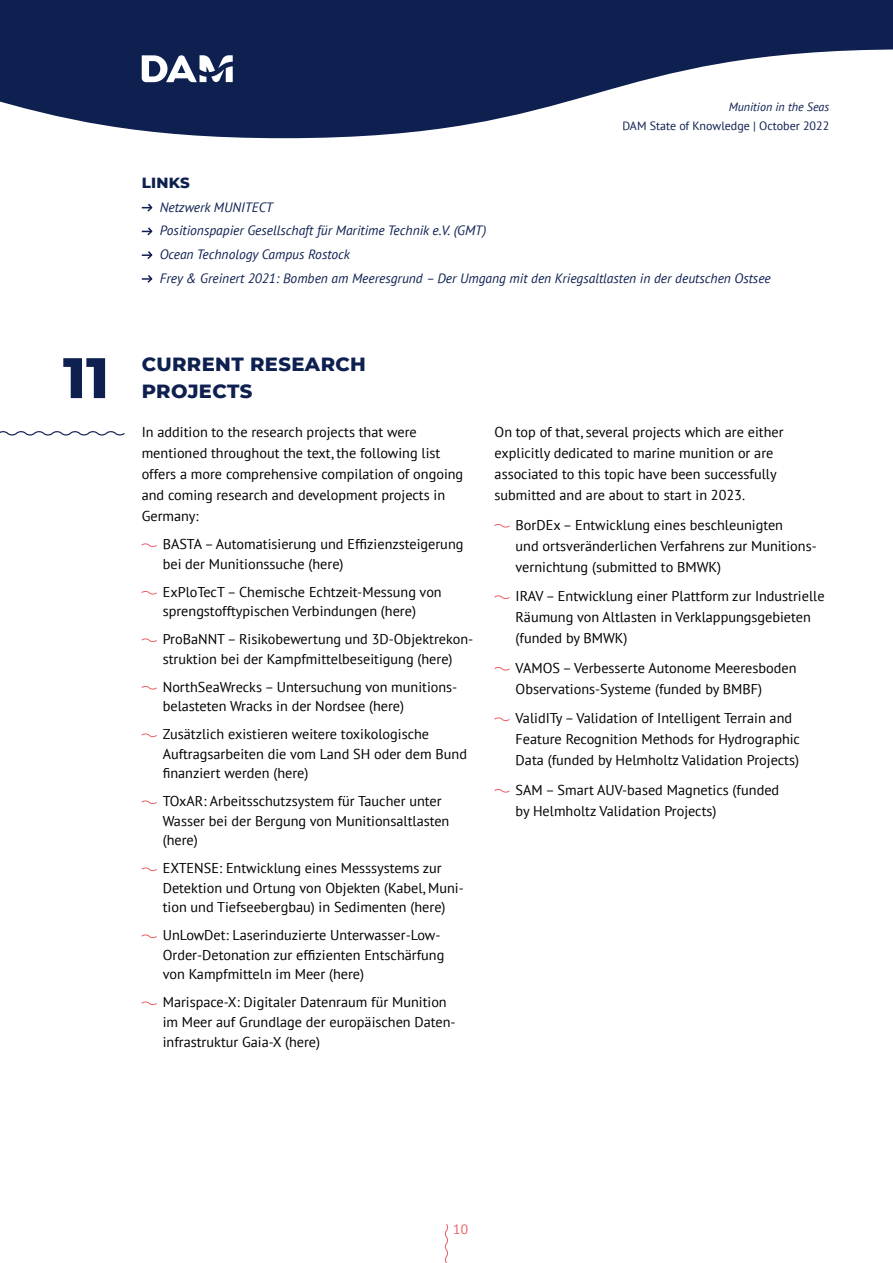
<style>
.page{position:relative;width:893px;height:1263px;background:#fff}
.page>*{position:absolute;margin:0;border:0;box-sizing:border-box;transform-origin:0 0}
.t1{font:800 57px "Montserrat";color:#0e2050}
.t2{font:800 19.5px/27px "Montserrat";letter-spacing:.02em;color:#0e2050}
.t3{font:800 15px "Montserrat";letter-spacing:.02em;color:#0e2050}
.t4{font:14.25px/21px "PT Sans";color:#000}
.t5{font:italic 13.5px/23.7px "PT Sans";color:#0e2050}
.t6{font:13.5px "PT Sans";color:#ec5f65}
.t7{font:12px "PT Sans";color:#0e2050}
.t8{font:italic 12px "PT Sans";color:#0e2050}
</style>
<div class="page">
<svg style="left:0;top:0;width:893px;height:138px;fill:#0e2050"></svg>
<svg style="left:142px;top:55px;width:91px;height:27px"></svg>
<svg style="left:445px;top:1224px;width:3px;height:39px"></svg>
<svg style="left:142px;top:203px;width:11px;height:9px"></svg>
<svg style="left:142px;top:227px;width:11px;height:9px"></svg>
<svg style="left:142px;top:251px;width:11px;height:6px"></svg>
<svg style="left:141px;top:543px;width:16px;height:4px"></svg>
<svg style="left:141px;top:591px;width:16px;height:4px"></svg>
<svg style="left:141px;top:638px;width:16px;height:5px"></svg>
<svg style="left:141px;top:686px;width:16px;height:4px"></svg>
<svg style="left:141px;top:733px;width:16px;height:5px"></svg>
<svg style="left:141px;top:800px;width:16px;height:5px"></svg>
<svg style="left:141px;top:867px;width:16px;height:5px"></svg>
<svg style="left:141px;top:934px;width:16px;height:5px"></svg>
<svg style="left:141px;top:1001px;width:16px;height:5px"></svg>
<svg style="left:494px;top:524px;width:16px;height:4px"></svg>
<svg style="left:494px;top:595px;width:16px;height:5px"></svg>
<svg style="left:494px;top:667px;width:16px;height:4px"></svg>
<svg style="left:494px;top:717px;width:16px;height:5px"></svg>
<svg style="left:494px;top:789px;width:16px;height:4px"></svg>
<p class="t8" style="left:729px;top:99px;width:102px">Munition in the Seas</p>
<p class="t7" style="left:622px;top:118px;width:208px">DAM State of Knowledge | October 2022</p>
<p class="t3" style="left:142px;top:172px;width:50px">LINKS</p>
<p class="t5" style="left:160px;top:195px;width:613px">Netzwerk MUNITECT<br>Positionspapier Gesellschaft für Maritime Technik e.V. (GMT)<br>Ocean Technology Campus Rostock<br>Frey &amp; Greinert 2021: Bomben am Meeresgrund – Der Umgang mit den Kriegsaltlasten in der deutschen Ostsee</p>
<h1 class="t1" style="left:63px;top:336px;width:48px">11</h1>
<h2 class="t2" style="left:142px;top:350px;width:226px">CURRENT RESEARCH<br>PROJECTS</h2>
<p class="t4" style="left:142px;top:421px;width:323px">In addition to the research projects that were mentioned throughout the text, the following list offers a more comprehensive compilation of ongoing and coming research and development projects in Germany:</p>
<p class="t4" style="left:163px;top:534px;width:302px;line-height:19.5px">BASTA – Automatisierung und Effizienzsteigerung bei der Munitionssuche (here)</p>
<p class="t4" style="left:163px;top:582px;width:281px;line-height:19.5px">ExPloTecT – Chemische Echtzeit-Messung von sprengstofftypischen Verbindungen (here)</p>
<p class="t4" style="left:163px;top:629px;width:312px;line-height:19.5px">ProBaNNT – Risikobewertung und 3D-Objektrekon&shy;struktion bei der Kampfmittelbeseitigung (here)</p>
<p class="t4" style="left:163px;top:677px;width:296px;line-height:19.5px">NorthSeaWrecks – Untersuchung von munitions&shy;belasteten Wracks in der Nordsee (here)</p>
<p class="t4" style="left:163px;top:724px;width:306px;line-height:19.5px">Zusätzlich existieren weitere toxikologische<br>Auftragsarbeiten die vom Land SH oder dem Bund finanziert werden (here)</p>
<p class="t4" style="left:163px;top:791px;width:288px;line-height:19.5px">TOxAR: Arbeitsschutzsystem für Taucher unter<br>Wasser bei der Bergung von Munitionsaltlasten (here)</p>
<p class="t4" style="left:163px;top:858px;width:303px;line-height:19.5px">EXTENSE: Entwicklung eines Messsystems zur<br>Detektion und Ortung von Objekten (Kabel, Muni&shy;tion und Tiefseebergbau) in Sedimenten (here)</p>
<p class="t4" style="left:163px;top:925px;width:283px;line-height:19.5px">UnLowDet: Laserinduzierte Unterwasser-Low-<br>Order-Detonation zur effizienten Entschärfung von Kampfmitteln im Meer (here)</p>
<p class="t4" style="left:163px;top:992px;width:295px;line-height:19.8px">Marispace-X: Digitaler Datenraum für Munition im Meer auf Grundlage der europäischen Daten&shy;infrastruktur Gaia-X (here)</p>
<p class="t4" style="left:495px;top:421px;width:290px">On top of that, several projects which are either explicitly dedicated to marine munition or are associated to this topic have been successfully submitted and are about to start in 2023.</p>
<p class="t4" style="left:516px;top:514px;width:303px">BorDEx – Entwicklung eines beschleunigten<br>und ortsveränderlichen Verfahrens zur Munitions&shy;vernichtung (submitted to BMWK)</p>
<p class="t4" style="left:516px;top:585px;width:310px">IRAV – Entwicklung einer Plattform zur Industrielle<br>Räumung von Altlasten in Verklappungsgebieten (funded by BMWK)</p>
<p class="t4" style="left:516px;top:657px;width:282px">VAMOS – Verbesserte Autonome Meeresboden<br>Observations-Systeme (funded by BMBF)</p>
<p class="t4" style="left:516px;top:707px;width:286px">ValidITy – Validation of Intelligent Terrain and<br>Feature Recognition Methods for Hydrographic<br>Data (funded by Helmholtz Validation Projects)</p>
<p class="t4" style="left:516px;top:779px;width:265px">SAM – Smart AUV-based Magnetics (funded by Helmholtz Validation Projects)</p>
<p class="t6" style="left:453px;top:1221px;width:16px">10</p>
</div>
